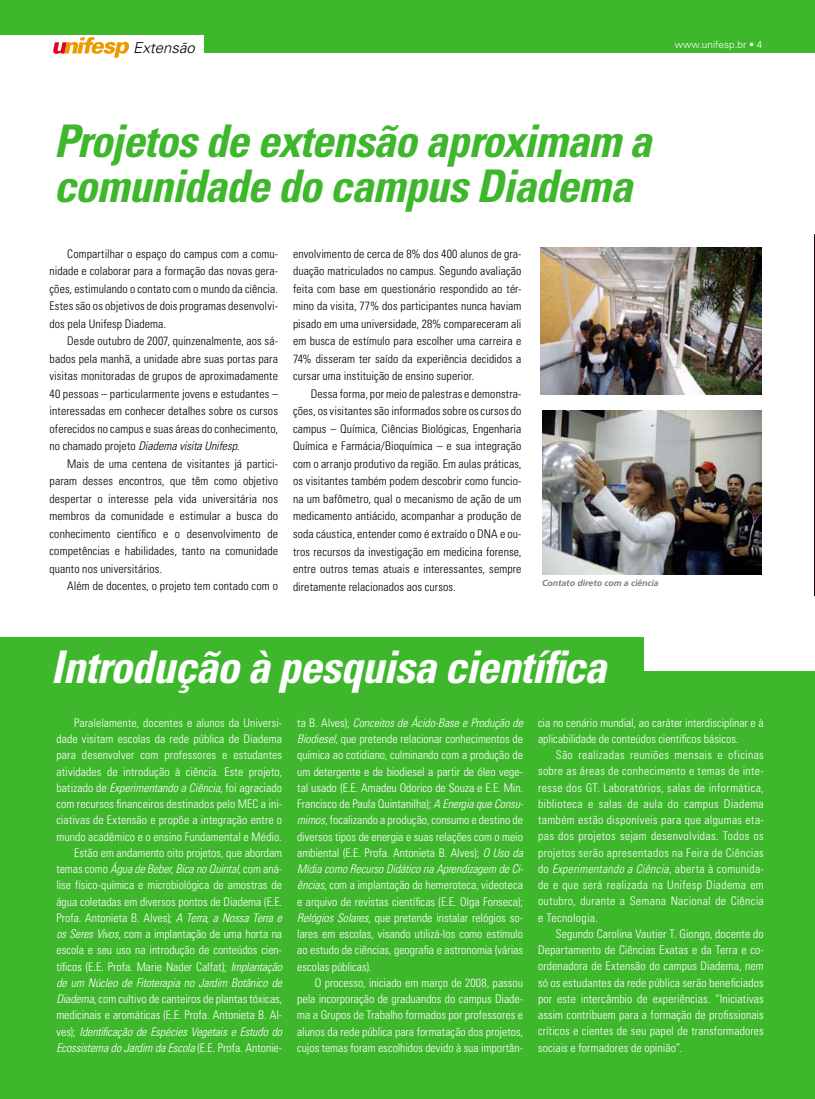
<style>
.page{position:relative;width:815px;height:1099px;background:#fff}
.page>*{position:absolute;margin:0;border:0;box-sizing:border-box;transform-origin:0 0}
.t1{font:italic 700 condensed 45px/45px "Univers";letter-spacing:-.025em;color:#3fb72d}
.t2{font:italic 700 condensed 45px "Univers";letter-spacing:-.02em;color:#fff}
.t3{font:italic 300 15px "Univers";color:#000}
.t4{font:300 condensed 11.88px/16.2px "Univers";letter-spacing:.005em;color:#fff;text-align:justify}
.t5{font:300 condensed 11.88px/17.5px "Univers";letter-spacing:.01em;color:#000;text-align:justify}
.t6{font:300 10px "Univers";color:#fff}
.t7{font:italic 700 8.75px "Frutiger";color:#7c7c7c}
.s1{font-style:italic}
</style>
<div class="page">
<svg style="left:814px;top:234px;width:1px;height:362px"></svg>
<div style="left:0;top:671px;width:815px;height:427px;background:#3fb72d"></div>
<div style="left:0;top:637px;width:643px;height:60px;background:#3fb72d"></div>
<div style="left:0;top:0;width:815px;height:34px;background:#3fb72d"></div>
<div style="left:204px;top:0;width:611px;height:53px;background:#3fb72d"></div>
<svg style="left:53px;top:37px;width:76px;height:21px"></svg>
<img style="left:543px;top:411px;width:218px;height:163px">
<img style="left:540px;top:247px;width:222px;height:147px">
<p class="t3" style="left:133px;top:38px;width:63px">Extensão</p>
<p class="t6" style="left:675px;top:38px;width:89px">www.unifesp.br • 4</p>
<h1 class="t1" style="left:54px;top:118px;width:599px">Projetos de extensão aproximam a comunidade do campus Diadema</h1>
<p class="t5" style="left:50px;top:244px;width:230px;text-indent:18px">Compartilhar o espaço do campus com a comu&shy;nidade e colaborar para a formação das novas gera&shy;ções, estimulando o contato com o mundo da ciência.<br>Estes são os objetivos de dois programas desenvolvi&shy;dos pela Unifesp Diadema.</p>
<p class="t5" style="left:50px;top:332px;width:230px;text-indent:18px">Desde outubro de 2007, quinzenalmente, aos sá&shy;bados pela manhã, a unidade abre suas portas para visitas monitoradas de grupos de aproximadamente 40 pessoas – particularmente jovens e estudantes – interessadas em conhecer detalhes sobre os cursos oferecidos no campus e suas áreas do conhecimento, no chamado projeto <span class="s1">Diadema visita Unifesp.</span></p>
<p class="t5" style="left:50px;top:455px;width:230px;text-indent:18px">Mais de uma centena de visitantes já partici&shy;param desses encontros, que têm como objetivo despertar o interesse pela vida universitária nos membros da comunidade e estimular a busca do conhecimento científico e o desenvolvimento de competências e habilidades, tanto na comunidade quanto nos universitários.</p>
<p class="t5" style="left:67px;top:577px;width:212px">Além de docentes, o projeto tem contado com o</p>
<p class="t5" style="left:293px;top:245px;width:230px">envolvimento de cerca de 8% dos 400 alunos de gra&shy;duação matriculados no campus. Segundo avaliação feita com base em questionário respondido ao tér&shy;mino da visita, 77% dos participantes nunca haviam pisado em uma universidade, 28% compareceram ali em busca de estímulo para escolher uma carreira e 74% disseram ter saído da experiência decididos a cursar uma instituição de ensino superior.</p>
<p class="t5" style="left:293px;top:385px;width:230px;text-indent:18px">Dessa forma, por meio de palestras e demonstra&shy;ções, os visitantes são informados sobre os cursos do campus – Química, Ciências Biológicas, Engenharia Química e Farmácia/Bioquímica – e sua integração com o arranjo produtivo da região. Em aulas práticas, os visitantes também podem descobrir como funcio&shy;na um bafômetro, qual o mecanismo de ação de um medicamento antiácido, acompanhar a produção de soda cáustica, entender como é extraído o DNA e ou&shy;tros recursos da investigação em medicina forense, entre outros temas atuais e interessantes, sempre diretamente relacionados aos cursos.</p>
<p class="t7" style="left:542px;top:578px;width:118px">Contato direto com a ciência</p>
<h1 class="t2" style="left:51px;top:639px;width:557px">Introdução à pesquisa científica</h1>
<p class="t4" style="left:56px;top:714px;width:227px;text-align:right">Paralelamente, docentes e alunos da Universi&shy;dade visitam escolas da rede pública de Diadema para desenvolver com professores e estudantes atividades de introdução à ciência. Este projeto, batizado de <span class="s1">Experimentando a Ciência,</span> foi agraciado com recursos financeiros destinados pelo MEC a ini&shy;ciativas de Extensão e propõe a integração entre o mundo acadêmico e o ensino Fundamental e Médio.<br>Estão em andamento oito projetos, que abordam temas como <span class="s1">Água de Beber, Bica no Quintal</span>, com aná&shy;lise físico-química e microbiológica de amostras de água coletadas em diversos pontos de Diadema (E.E.<br>Profa. Antonieta B. Alves); <span class="s1">A Terra, a Nossa Terra e os Seres Vivos</span>, com a implantação de uma horta na escola e seu uso na introdução de conteúdos cien&shy;tíficos (E.E. Profa. Marie Nader Calfat); <span class="s1">Implantação de um Núcleo de Fitoterapia no Jardim Botânico de Diadema</span>, com cultivo de canteiros de plantas tóxicas, medicinais e aromáticas (E.E. Profa. Antonieta B. Al&shy;ves); <span class="s1">Identificação de Espécies Vegetais e Estudo do Ecossistema do Jardim da Escola</span> (E.E. Profa. Antonie-</p>
<p class="t4" style="left:297px;top:714px;width:228px">ta B. Alves); <span class="s1">Conceitos de Ácido-Base e Produção de Biodiesel</span>, que pretende relacionar conhecimentos de química ao cotidiano, culminando com a produção de um detergente e de biodiesel a partir de óleo vege&shy;tal usado (E.E. Amadeu Odorico de Souza e E.E. Min.<br>Francisco de Paula Quintanilha); <span class="s1">A Energia que Consu&shy;mimos</span>, focalizando a produção, consumo e destino de diversos tipos de energia e suas relações com o meio ambiental (E.E. Profa. Antonieta B. Alves); <span class="s1">O Uso da Mídia como Recurso Didático na Aprendizagem de Ci&shy;ências</span>, com a implantação de hemeroteca, videoteca e arquivo de revistas científicas (E.E. Olga Fonseca); <span class="s1">Relógios Solares</span>, que pretende instalar relógios so&shy;lares em escolas, visando utilizá-los como estímulo ao estudo de ciências, geografia e astronomia (várias escolas públicas).</p>
<p class="t4" style="left:538px;top:714px;width:227px">cia no cenário mundial, ao caráter interdisciplinar e à aplicabilidade de conteúdos científicos básicos.</p>
<p class="t4" style="left:538px;top:746px;width:227px;text-indent:18px">São realizadas reuniões mensais e oficinas sobre as áreas de conhecimento e temas de inte&shy;resse dos GT. Laboratórios, salas de informática, biblioteca e salas de aula do campus Diadema também estão disponíveis para que algumas eta&shy;pas dos projetos sejam desenvolvidas. Todos os projetos serão apresentados na Feira de Ciências do <span class="s1">Experimentando a Ciência</span>, aberta à comunida&shy;de e que será realizada na Unifesp Diadema em outubro, durante a Semana Nacional de Ciência e Tecnologia.</p>
<p class="t4" style="left:538px;top:925px;width:227px;text-indent:18px">Segundo Carolina Vautier T. Giongo, docente do Departamento de Ciências Exatas e da Terra e co&shy;ordenadora de Extensão do campus Diadema, nem só os estudantes da rede pública serão beneficiados por este intercâmbio de experiências. “Iniciativas assim contribuem para a formação de profissionais críticos e cientes de seu papel de transformadores sociais e formadores de opinião”.</p>
<p class="t4" style="left:297px;top:974px;width:227px;text-indent:18px">O processo, iniciado em março de 2008, passou pela incorporação de graduandos do campus Diade&shy;ma a Grupos de Trabalho formados por professores e alunos da rede pública para formatação dos projetos, cujos temas foram escolhidos devido à sua importân-</p>
</div>
